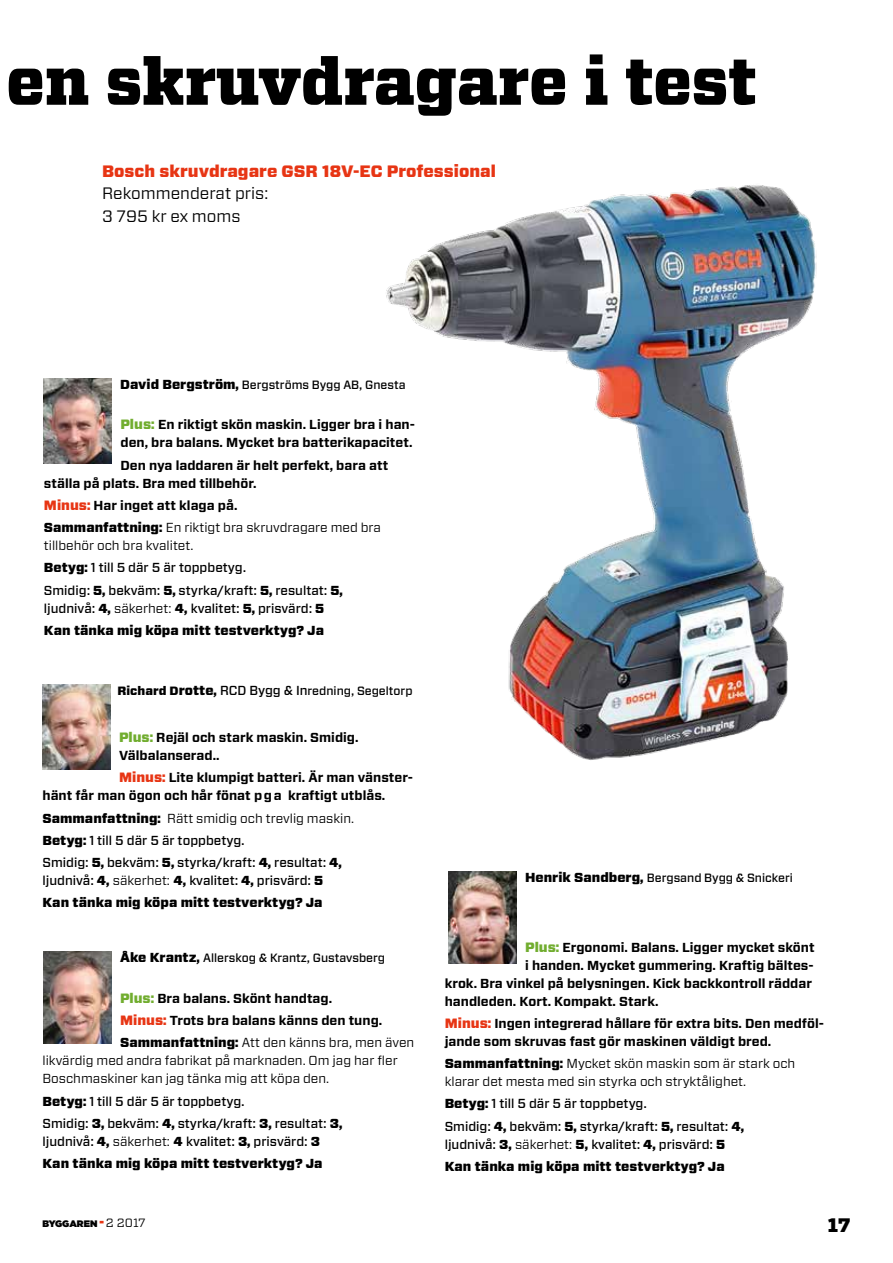
<style>
.page{position:relative;width:893px;height:1263px;background:#fff}
.page>*{position:absolute;margin:0;border:0;box-sizing:border-box;transform-origin:0 0}
.t1{font:900 64.5px "Vitesse";color:#000}
.t2{font:900 19.5px "Vitesse";color:#000}
.t3{font:900 16.5px "Forza";color:#e73514}
.t4{font:16.5px/22.5px "Forza";color:#000}
.t5{font:700 13.05px/18px "Forza";color:#000}
.t6{font:500 13.05px/22.2px "Forza";color:#000}
.t7{font:900 13.05px/22.2px "Forza";color:#000}
.t8{font:13.05px/18px "Forza";color:#000}
.t9{font:500 12px "Forza";color:#000}
.t10{font:900 9.45px "Gotham";color:#000}
.s1{font-weight:900;font-size:13.05px}
.s2{font-weight:900;font-size:13.5px;color:#71ad2f}
.s3{font-weight:900;font-size:13.5px;color:#e73514}
.s4{font-weight:700}
.s5{font-weight:900}
.s6{font-weight:400}
.s7{font-weight:500}
.s8{font-size:13.05px}
.s9{font-family:"Vitesse";font-weight:400;font-size:12px}
</style>
<div class="page">
<img style="left:44px;top:379px;width:68px;height:85px">
<img style="left:43px;top:685px;width:68px;height:85px">
<img style="left:44px;top:951px;width:68px;height:92px">
<img style="left:449px;top:872px;width:68px;height:91px">
<img style="left:386px;top:185px;width:431px;height:575px">
<h1 class="t1" style="left:6px;top:39px;width:752px">en skruvdragare i test</h1>
<p class="t3" style="left:102px;top:160px;width:395px">Bosch skruvdragare GSR 18V-EC Professional</p>
<p class="t4" style="left:102px;top:182px;width:168px">Rekommenderat pris:<br>3 795 kr ex moms</p>
<p class="t9" style="left:120px;top:376px;width:287px"><span class="s1">David Bergström,</span> Bergströms Bygg AB, Gnesta</p>
<p class="t5" style="left:120px;top:416px;width:296px"><span class="s2">Plus:</span> En riktigt skön maskin. Ligger bra i han&shy;den, bra balans. Mycket bra batterikapacitet.</p>
<p class="t5" style="left:44px;top:456px;width:346px;text-indent:77px">Den nya laddaren är helt perfekt, bara att ställa på plats. Bra med tillbehör.</p>
<p class="t8" style="left:44px;top:494px;width:339px;line-height:22.2px"><span class="s3">Minus:</span> <span class="s4">Har inget att klaga på.<br></span><span class="s5">Sammanfattning:</span> En riktigt bra skruvdragare med bra</p>
<p class="t6" style="left:44px;top:535px;width:300px"><span class="s6">tillbehör och bra kvalitet.<br></span><span class="s5">Betyg:</span> 1 till 5 där 5 är toppbetyg.<br>Smidig: <span class="s5">5,</span> bekväm: <span class="s5">5,</span> styrka/kraft: <span class="s5">5,</span> resultat: <span class="s5">5,</span></p>
<p class="t7" style="left:44px;top:597px;width:282px"><span class="s7">ljudnivå:</span> 4, <span class="s6">säkerhet:</span> 4, <span class="s7">kvalitet:</span> 5, <span class="s7">prisvärd:</span> 5<br>Kan tänka mig köpa mitt testverktyg? Ja</p>
<p class="t9" style="left:117px;top:683px;width:297px"><span class="s5">Richard D</span><span class="s1">rotte,</span> <span class="s8">RCD Bygg &amp; In</span>redning, Segeltorp</p>
<p class="t5" style="left:119px;top:729px;width:241px"><span class="s2">Plus:</span> Rejäl och stark maskin. Smidig.<br>Välbalanserad..</p>
<p class="t5" style="left:43px;top:769px;width:372px;text-indent:77px"><span class="s3">Minus:</span> Lite klumpigt batteri. Är man vänster&shy;hänt får man ögon och hår fönat p g a kraftigt utblås.</p>
<p class="t6" style="left:43px;top:807px;width:313px"><span class="s5">Sammanfattning:</span> <span class="s6">Rätt smidig och trevlig maskin.<br></span><span class="s5">Betyg:</span> 1 till 5 där 5 är toppbetyg.<br>Smidig: <span class="s5">5,</span> bekväm: <span class="s5">5,</span> styrka/kraft: <span class="s5">4,</span> resultat: <span class="s5">4,</span></p>
<p class="t7" style="left:43px;top:870px;width:282px"><span class="s7">ljudnivå:</span> 4, <span class="s6">säkerhet:</span> 4, <span class="s7">kvalitet:</span> 4, <span class="s7">prisvärd:</span> 5<br>Kan tänka mig köpa mitt testverktyg? Ja</p>
<p class="t9" style="left:120px;top:950px;width:266px"><span class="s1">Åke Krantz,</span> Allerskog &amp; Krantz, Gustavsberg</p>
<p class="t5" style="left:120px;top:987px;width:296px;line-height:22.2px"><span class="s2">Plus:</span> Bra balans. Skönt handtag.<br><span class="s3">Minus:</span> Trots bra balans känns den tung.<br><span class="s5">Sammanfattning:</span> <span class="s6">Att den känns bra, men även</span></p>
<p class="t8" style="left:43px;top:1051px;width:357px">likvärdig med andra fabrikat på marknaden. Om jag har fler<br>Boschmaskiner kan jag tänka mig att köpa den.</p>
<p class="t6" style="left:43px;top:1090px;width:301px"><span class="s5">Betyg:</span> 1 till 5 där 5 är toppbetyg.<br>Smidig: <span class="s5">3,</span> bekväm: <span class="s5">4,</span> styrka/kraft: <span class="s5">3,</span> resultat: <span class="s5">3,</span></p>
<p class="t7" style="left:43px;top:1130px;width:282px"><span class="s7">ljudnivå:</span> 4, <span class="s6">säkerhet:</span> 4 <span class="s7">kvalitet:</span> 3, <span class="s7">prisvärd:</span> 3<br>Kan tänka mig köpa mitt testverktyg? Ja</p>
<p class="t9" style="left:525px;top:870px;width:269px"><span class="s1">Henrik Sandberg,</span> Bergsand Bygg &amp; Snickeri</p>
<p class="t5" style="left:525px;top:938px;width:291px"><span class="s2">Plus:</span> Ergonomi. Balans. Ligger mycket skönt</p>
<p class="t5" style="left:525px;top:956px;width:290px">i handen. Mycket gummering. Kraftig bältes-</p>
<p class="t5" style="left:445px;top:974px;width:369px">krok. Bra vinkel på belysningen. Kick backkontroll räddar</p>
<p class="t5" style="left:445px;top:992px;width:215px">handleden. Kort. Kompakt. Stark.</p>
<p class="t5" style="left:445px;top:1014px;width:381px"><span class="s3">Minus:</span> Ingen integrerad hållare för extra bits. Den medföl&shy;jande som skruvas fast gör maskinen väldigt bred.</p>
<p class="t8" style="left:445px;top:1054px;width:352px"><span class="s5">Sammanfattning:</span> Mycket skön maskin som är stark och klarar det mesta med sin styrka och stryktålighet.</p>
<p class="t6" style="left:445px;top:1093px;width:301px"><span class="s5">Betyg:</span> 1 till 5 där 5 är toppbetyg.<br>Smidig: <span class="s5">4,</span> bekväm: <span class="s5">5,</span> styrka/kraft: <span class="s5">5,</span> resultat: <span class="s5">4,</span></p>
<p class="t7" style="left:445px;top:1133px;width:282px"><span class="s7">ljudnivå:</span> 3, <span class="s6">säkerhet:</span> 5, <span class="s7">kvalitet:</span> 4, <span class="s7">prisvärd:</span> 5<br>Kan tänka mig köpa mitt testverktyg? Ja</p>
<p class="t10" style="left:43px;top:1217px;width:105px">BYGGAREN <span class="s9">2 2017</span></p>
<h2 class="t2" style="left:828px;top:1212px;width:24px">17</h2>
</div>
